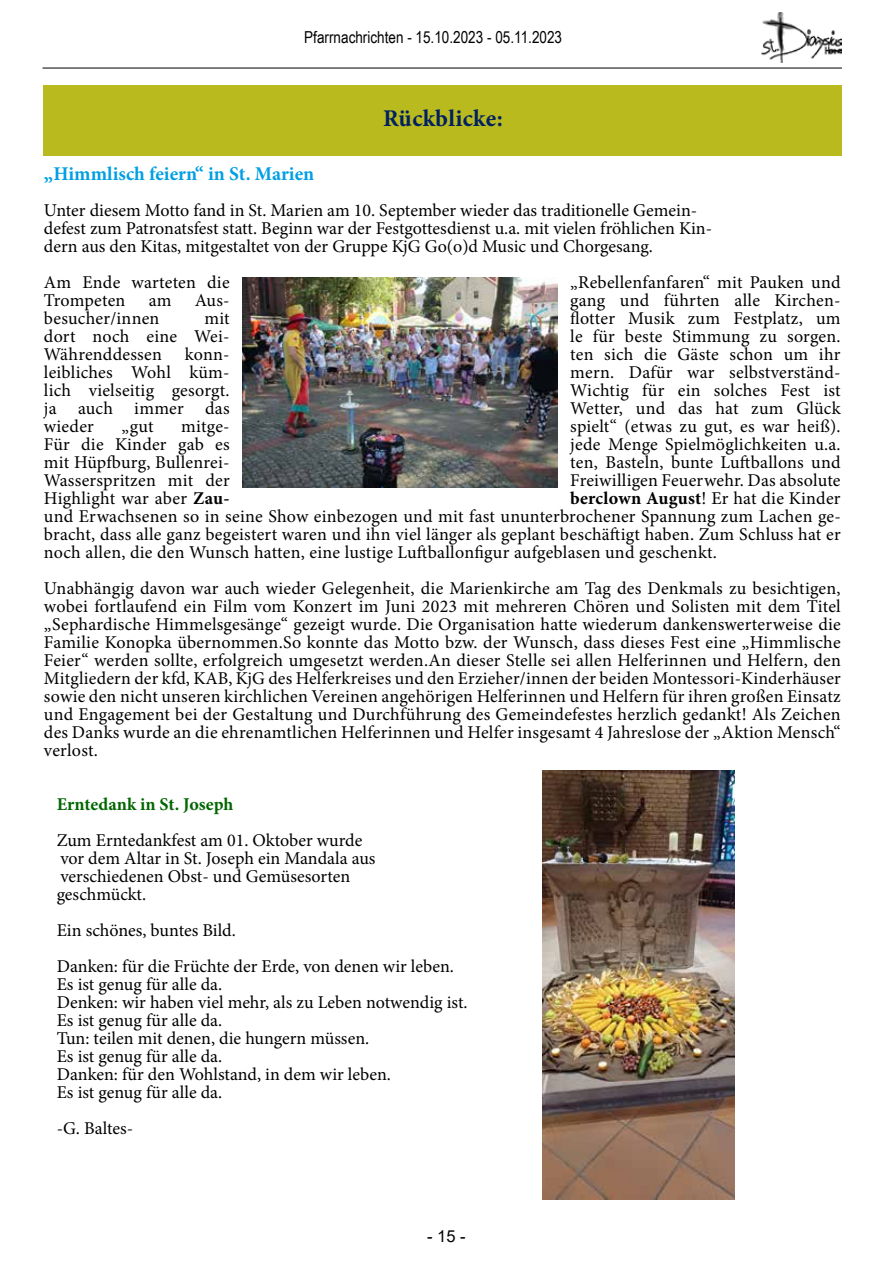
<style>
.page{position:relative;width:893px;height:1263px;background:#fff}
.page>*{position:absolute;margin:0;border:0;box-sizing:border-box;transform-origin:0 0}
.t1{font:700 24px "Minion Pro";letter-spacing:.015em;color:#002060}
.t2{font:700 19.5px "Minion Pro";color:#009fe3}
.t3{font:18px/18px "Minion Pro";letter-spacing:.005em;color:#000}
.t4{font:700 18px "Minion Pro";color:#060}
.t5{font:16.5px "Arial Narrow";color:#000}
.t6{font:16.5px "Arial";color:#000}
.s1{font-weight:700}
</style>
<div class="page">
<hr style="left:43px;top:68px;width:799px;height:1px;background:#000">
<img style="left:762px;top:12px;width:80px;height:51px">
<div style="left:44px;top:85px;width:798px;height:71px;background:#b9ba1d"></div>
<img style="left:242px;top:277px;width:315px;height:210px">
<img style="left:542px;top:771px;width:193px;height:428px">
<p class="t5" style="left:304px;top:25px;width:259px">Pfarrnachrichten - 15.10.2023 - 05.11.2023</p>
<h1 class="t1" style="left:383px;top:101px;width:121px">Rückblicke:</h1>
<p class="t2" style="left:44px;top:160px;width:272px">„Himmlisch feiern“ in St. Marien</p>
<p class="t3" style="left:44px;top:201px;width:670px">Unter diesem Motto fand in St. Marien am 10. September wieder das traditionelle Gemein&shy;defest zum Patronatsfest statt. Beginn war der Festgottesdienst u.a. mit vielen fröhlichen Kin&shy;dern aus den Kitas, mitgestaltet von der Gruppe KjG Go(o)d Music und Chorgesang.</p>
<p class="t3" style="left:44px;top:273px;width:187px">Am Ende warteten die</p>
<p class="t3" style="left:570px;top:273px;width:272px">„Rebellenfanfaren“ mit Pauken und</p>
<p class="t3" style="left:44px;top:291px;width:83px">Trompeten</p>
<p class="t3" style="left:149px;top:291px;width:24px">am</p>
<p class="t3" style="left:195px;top:291px;width:36px">Aus-</p>
<p class="t3" style="left:570px;top:291px;width:272px">gang und führten alle Kirchen-</p>
<p class="t3" style="left:44px;top:309px;width:117px">besucher/innen</p>
<p class="t3" style="left:204px;top:309px;width:27px">mit</p>
<p class="t3" style="left:570px;top:309px;width:272px">flotter Musik zum Festplatz, um</p>
<p class="t3" style="left:44px;top:327px;width:187px">dort noch eine Wei-</p>
<p class="t3" style="left:570px;top:327px;width:272px">le für beste Stimmung zu sorgen.</p>
<p class="t3" style="left:44px;top:345px;width:119px">Währenddessen</p>
<p class="t3" style="left:185px;top:345px;width:46px">konn-</p>
<p class="t3" style="left:570px;top:345px;width:272px">ten sich die Gäste schon um ihr</p>
<p class="t3" style="left:44px;top:363px;width:187px">leibliches Wohl küm-</p>
<p class="t3" style="left:570px;top:363px;width:272px">mern. Dafür war selbstverständ-</p>
<p class="t3" style="left:44px;top:381px;width:187px">lich vielseitig gesorgt.</p>
<p class="t3" style="left:570px;top:381px;width:272px">Wichtig für ein solches Fest ist</p>
<p class="t3" style="left:44px;top:399px;width:187px">ja auch immer das</p>
<p class="t3" style="left:570px;top:399px;width:272px">Wetter, und das hat zum Glück</p>
<p class="t3" style="left:44px;top:417px;width:52px">wieder</p>
<p class="t3" style="left:121px;top:417px;width:34px">„gut</p>
<p class="t3" style="left:181px;top:417px;width:50px">mitge-</p>
<p class="t3" style="left:570px;top:417px;width:272px">spielt“ (etwas zu gut, es war heiß).</p>
<p class="t3" style="left:44px;top:435px;width:187px">Für die Kinder gab es</p>
<p class="t3" style="left:570px;top:435px;width:272px">jede Menge Spielmöglichkeiten u.a.</p>
<p class="t3" style="left:44px;top:453px;width:187px">mit Hüpfburg, Bullenrei-</p>
<p class="t3" style="left:570px;top:453px;width:272px">ten, Basteln, bunte Luftballons und</p>
<p class="t3" style="left:44px;top:471px;width:187px">Wasserspritzen mit der</p>
<p class="t3" style="left:570px;top:471px;width:272px">Freiwilligen Feuerwehr. Das absolute</p>
<p class="t3" style="left:44px;top:489px;width:187px">Highlight war aber <span class="s1">Zau-</span></p>
<p class="t3" style="left:44px;top:489px;width:798px;text-align:justify;text-indent:526px"><span class="s1">berclown August</span>! Er hat die Kinder und Erwachsenen so in seine Show einbezogen und mit fast ununterbrochener Spannung zum Lachen ge&shy;bracht, dass alle ganz begeistert waren und ihn viel länger als geplant beschäftigt haben. Zum Schluss hat er noch allen, die den Wunsch hatten, eine lustige Luftballonfigur aufgeblasen und geschenkt.</p>
<p class="t3" style="left:44px;top:579px;width:798px;text-align:justify">Unabhängig davon war auch wieder Gelegenheit, die Marienkirche am Tag des Denkmals zu besichtigen, wobei fortlaufend ein Film vom Konzert im Juni 2023 mit mehreren Chören und Solisten mit dem Titel „Sephardische Himmelsgesänge“ gezeigt wurde. Die Organisation hatte wiederum dankenswerterweise die Familie Konopka übernommen.So konnte das Motto bzw. der Wunsch, dass dieses Fest eine „Himmlische Feier“ werden sollte, erfolgreich umgesetzt werden.An dieser Stelle sei allen Helferinnen und Helfern, den Mitgliedern der kfd, KAB, KjG des Helferkreises und den Erzieher/innen der beiden Montessori-Kinderhäuser sowie den nicht unseren kirchlichen Vereinen angehörigen Helferinnen und Helfern für ihren großen Einsatz und Engagement bei der Gestaltung und Durchführung des Gemeindefestes herzlich gedankt! Als Zeichen des Danks wurde an die ehrenamtlichen Helferinnen und Helfer insgesamt 4 Jahreslose der „Aktion Mensch“ verlost.</p>
<p class="t4" style="left:57px;top:792px;width:178px">Erntedank in St. Joseph</p>
<p class="t3" style="left:57px;top:831px;width:320px">Zum Erntedankfest am 01. Oktober wurde vor dem Altar in St. Joseph ein Mandala aus verschiedenen Obst- und Gemüsesorten geschmückt.</p>
<p class="t3" style="left:57px;top:912px;width:399px;line-height:36px">Ein schönes, buntes Bild.<br>Danken: für die Früchte der Erde, von denen wir leben.</p>
<p class="t3" style="left:57px;top:975px;width:412px">Es ist genug für alle da.<br>Denken: wir haben viel mehr, als zu Leben notwendig ist.<br>Es ist genug für alle da.<br>Tun: teilen mit denen, die hungern müssen.<br>Es ist genug für alle da.<br>Danken: für den Wohlstand, in dem wir leben.<br>Es ist genug für alle da.</p>
<p class="t3" style="left:57px;top:1119px;width:78px">-G. Baltes-</p>
<p class="t6" style="left:427px;top:1224px;width:40px">- 15 -</p>
</div>
